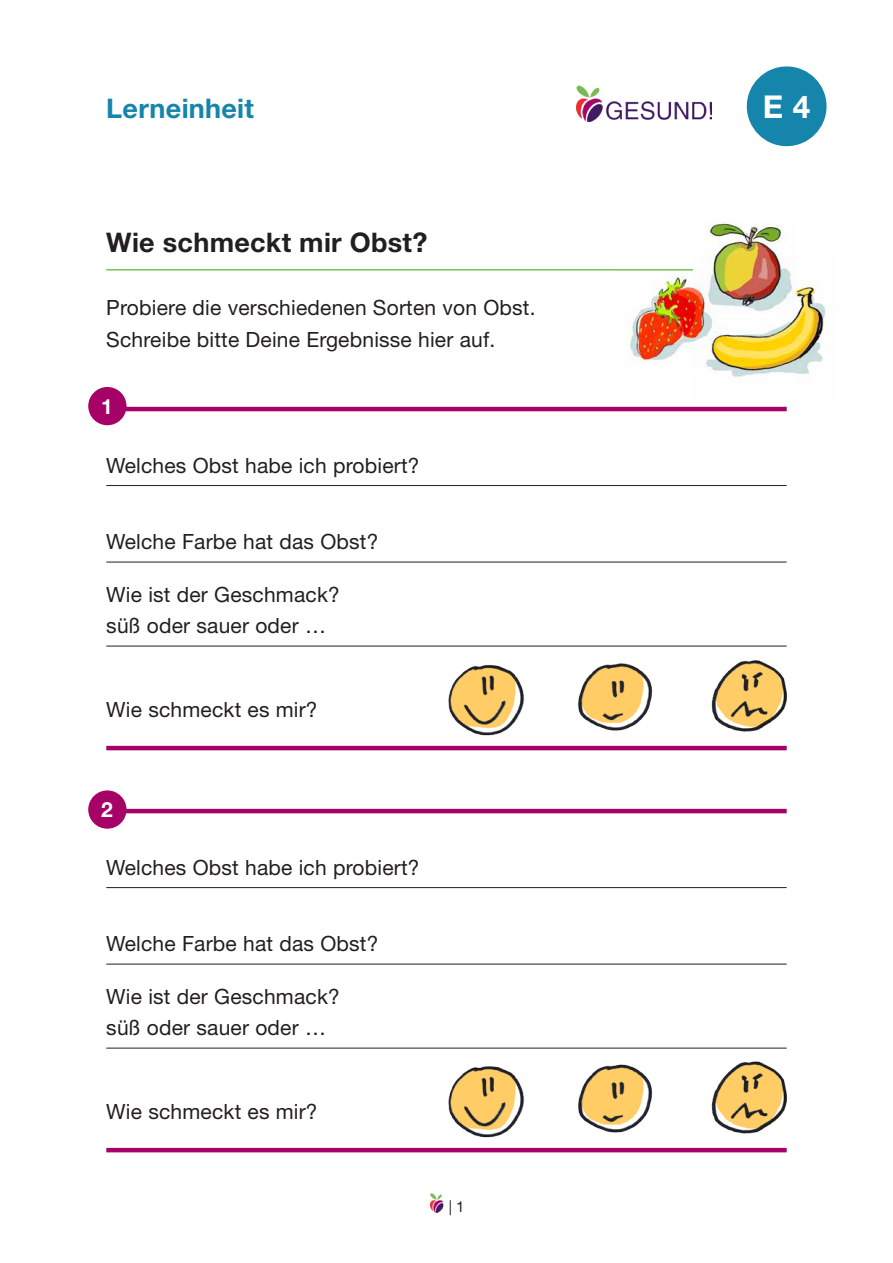
<style>
.page{position:relative;width:893px;height:1263px;background:#fff}
.page>*{position:absolute;margin:0;border:0;box-sizing:border-box;transform-origin:0 0}
.t1{font:700 31.5px "Helvetica Neue LT Std";color:#fff}
.t2{font:700 27px "Helvetica Neue LT Std";letter-spacing:.01em;color:#231f20}
.t3{font:700 27px "Helvetica Neue LT Std";letter-spacing:.01em;color:#1585ab}
.t4{font:21px/31.5px "Helvetica Neue LT Std";letter-spacing:.01em;color:#231f20}
.t5{font:700 21px "Helvetica Neue LT Std";color:#fff}
.t6{font:15px "Helvetica Neue LT Std";color:#231f20}
</style>
<div class="page">
<img style="left:431px;top:1194px;width:13px;height:18px">
<div style="left:747px;top:66px;width:79px;height:80px;background:#1585ab;border-radius:50%"></div>
<img style="left:576px;top:85px;width:136px;height:36px">
<hr style="left:106px;top:269px;width:681px;height:2px;background:#79c256">
<hr style="left:106px;top:407px;width:681px;height:4px;background:#a60166">
<hr style="left:106px;top:485px;width:681px;height:1px;background:#231f20">
<hr style="left:106px;top:562px;width:681px;height:1px;background:#231f20">
<hr style="left:106px;top:646px;width:681px;height:1px;background:#231f20">
<hr style="left:106px;top:746px;width:681px;height:4px;background:#a60166">
<hr style="left:106px;top:809px;width:681px;height:4px;background:#a60166">
<hr style="left:106px;top:887px;width:681px;height:1px;background:#231f20">
<hr style="left:106px;top:964px;width:681px;height:1px;background:#231f20">
<hr style="left:106px;top:1048px;width:681px;height:1px;background:#231f20">
<hr style="left:106px;top:1148px;width:681px;height:4px;background:#a60166">
<div style="left:88px;top:387px;width:38px;height:38px;background:#a60166;border-radius:50%"></div>
<div style="left:88px;top:790px;width:38px;height:39px;background:#a60166;border-radius:50%"></div>
<img style="left:694px;top:269px;width:132px;height:109px">
<img style="left:698px;top:222px;width:97px;height:91px">
<img style="left:629px;top:271px;width:88px;height:99px">
<img style="left:442px;top:645px;width:84px;height:91px">
<img style="left:575px;top:645px;width:80px;height:86px">
<img style="left:709px;top:645px;width:78px;height:87px">
<img style="left:442px;top:1047px;width:84px;height:91px">
<img style="left:575px;top:1047px;width:80px;height:86px">
<img style="left:709px;top:1047px;width:78px;height:87px">
<p class="t3" style="left:106px;top:92px;width:149px">Lerneinheit</p>
<p class="t2" style="left:106px;top:226px;width:323px">Wie schmeckt mir Obst?</p>
<p class="t4" style="left:106px;top:292px;width:431px">Probiere die verschiedenen Sorten von Obst.<br>Schreibe bitte Deine Ergebnisse hier auf.</p>
<p class="t5" style="left:101px;top:393px;width:13px">1</p>
<p class="t4" style="left:106px;top:449px;width:315px">Welches Obst habe ich probiert?</p>
<p class="t4" style="left:106px;top:526px;width:274px">Welche Farbe hat das Obst?</p>
<p class="t4" style="left:106px;top:578px;width:235px">Wie ist der Geschmack? süß oder sauer oder …</p>
<p class="t4" style="left:106px;top:694px;width:213px">Wie schmeckt es mir?</p>
<p class="t5" style="left:101px;top:796px;width:13px">2</p>
<p class="t4" style="left:106px;top:851px;width:315px">Welches Obst habe ich probiert?</p>
<p class="t4" style="left:106px;top:928px;width:274px">Welche Farbe hat das Obst?</p>
<p class="t4" style="left:106px;top:980px;width:235px">Wie ist der Geschmack? süß oder sauer oder …</p>
<p class="t4" style="left:106px;top:1096px;width:213px">Wie schmeckt es mir?</p>
<p class="t6" style="left:449px;top:1198px;width:17px">| 1</p>
<h1 class="t1" style="left:763px;top:87px;width:49px">E 4</h1>
</div>
